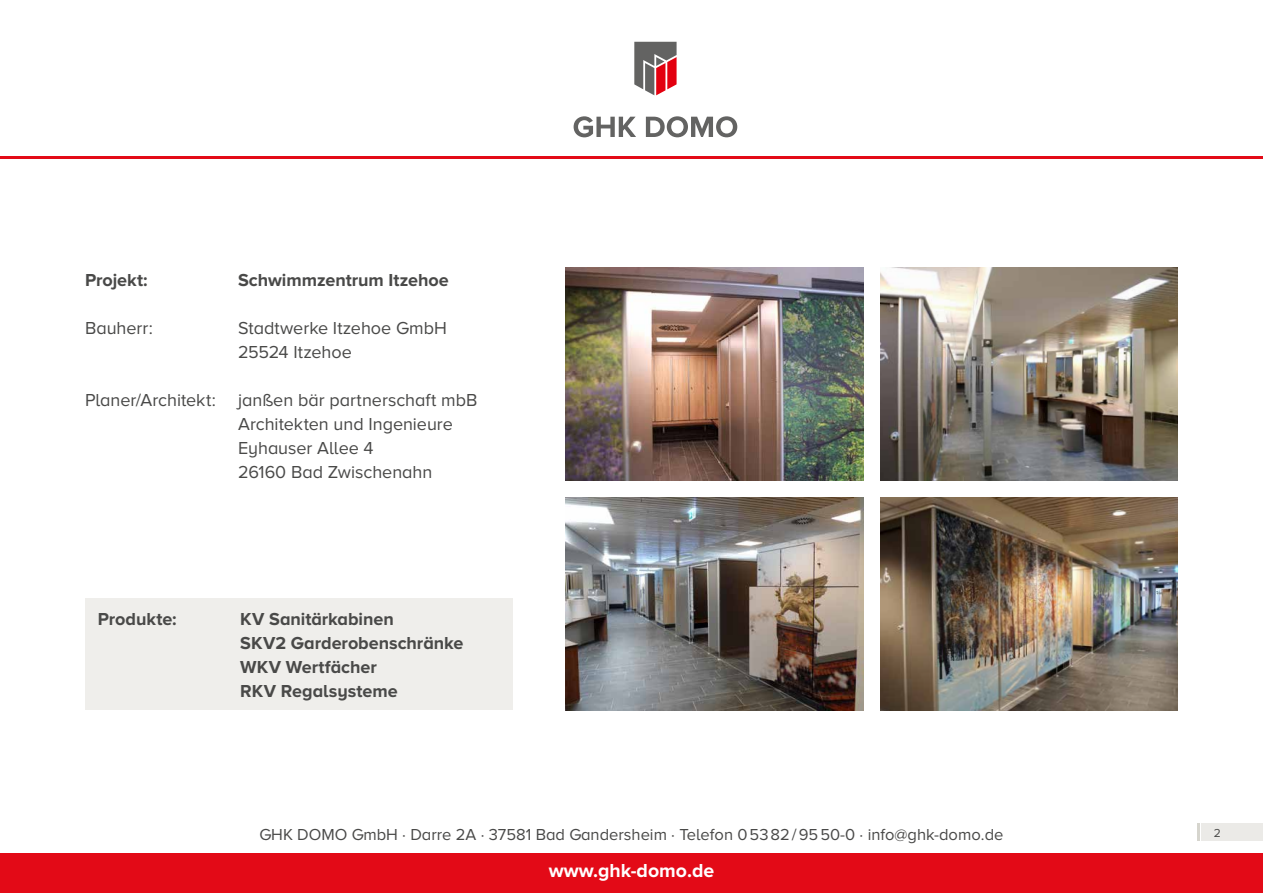
<style>
.page{position:relative;width:1263px;height:893px;background:#fff}
.page>*{position:absolute;margin:0;border:0;box-sizing:border-box;transform-origin:0 0}
.t1{font:700 19.5px "Proxima Nova A";color:#fff}
.t2{font:18px/24px "Proxima Nova A";color:#494948}
.t3{font:700 18px/24px "Proxima Nova A";color:#494948}
.t4{font:16.5px "Proxima Nova A";color:#494948}
.t5{font:12px "Proxima Nova A";color:#494948}
</style>
<div class="page">
<div style="left:0;top:853px;width:1263px;height:40px;background:#e30a17"></div>
<hr style="left:0;top:156px;width:1263px;height:3px;background:#e30a17">
<svg style="left:634px;top:42px;width:42px;height:53px;background:#a06e71"></svg>
<svg style="left:574px;top:116px;width:62px;height:21px"></svg>
<svg style="left:646px;top:116px;width:91px;height:21px"></svg>
<div style="left:1201px;top:824px;width:62px;height:17px;background:#ebeae7"></div>
<svg style="left:1197px;top:824px;width:2px;height:17px"></svg>
<img style="left:880px;top:268px;width:298px;height:212px">
<img style="left:880px;top:497px;width:298px;height:213px">
<img style="left:566px;top:497px;width:297px;height:213px">
<img style="left:566px;top:268px;width:297px;height:212px">
<div style="left:85px;top:598px;width:427px;height:112px;background:#efeeeb"></div>
<p class="t3" style="left:85px;top:268px;width:64px">Projekt:</p>
<p class="t3" style="left:238px;top:268px;width:212px">Schwimmzentrum Itzehoe</p>
<p class="t2" style="left:85px;top:316px;width:69px">Bauherr:</p>
<p class="t2" style="left:238px;top:316px;width:210px">Stadtwerke Itzehoe GmbH<br>25524 Itzehoe</p>
<p class="t2" style="left:238px;top:388px;width:241px;text-indent:-153px">Planer/Architekt: janßen bär partnerschaft mbB<br>Architekten und Ingenieure<br>Eyhauser Allee 4<br>26160 Bad Zwischenahn</p>
<p class="t3" style="left:98px;top:607px;width:80px">Produkte:</p>
<p class="t3" style="left:240px;top:607px;width:225px">KV Sanitärkabinen<br>SKV2 Garderobenschränke<br>WKV Wertfächer<br>RKV Regalsysteme</p>
<p class="t4" style="left:260px;top:825px;width:745px">GHK DOMO GmbH · Darre 2A · 37581 Bad Gandersheim · Telefon 05382/9550-0 · info@ghk-domo.de</p>
<p class="t1" style="left:549px;top:860px;width:167px">www.ghk-domo.de</p>
<p class="t5" style="left:1214px;top:826px;width:9px">2</p>
</div>
